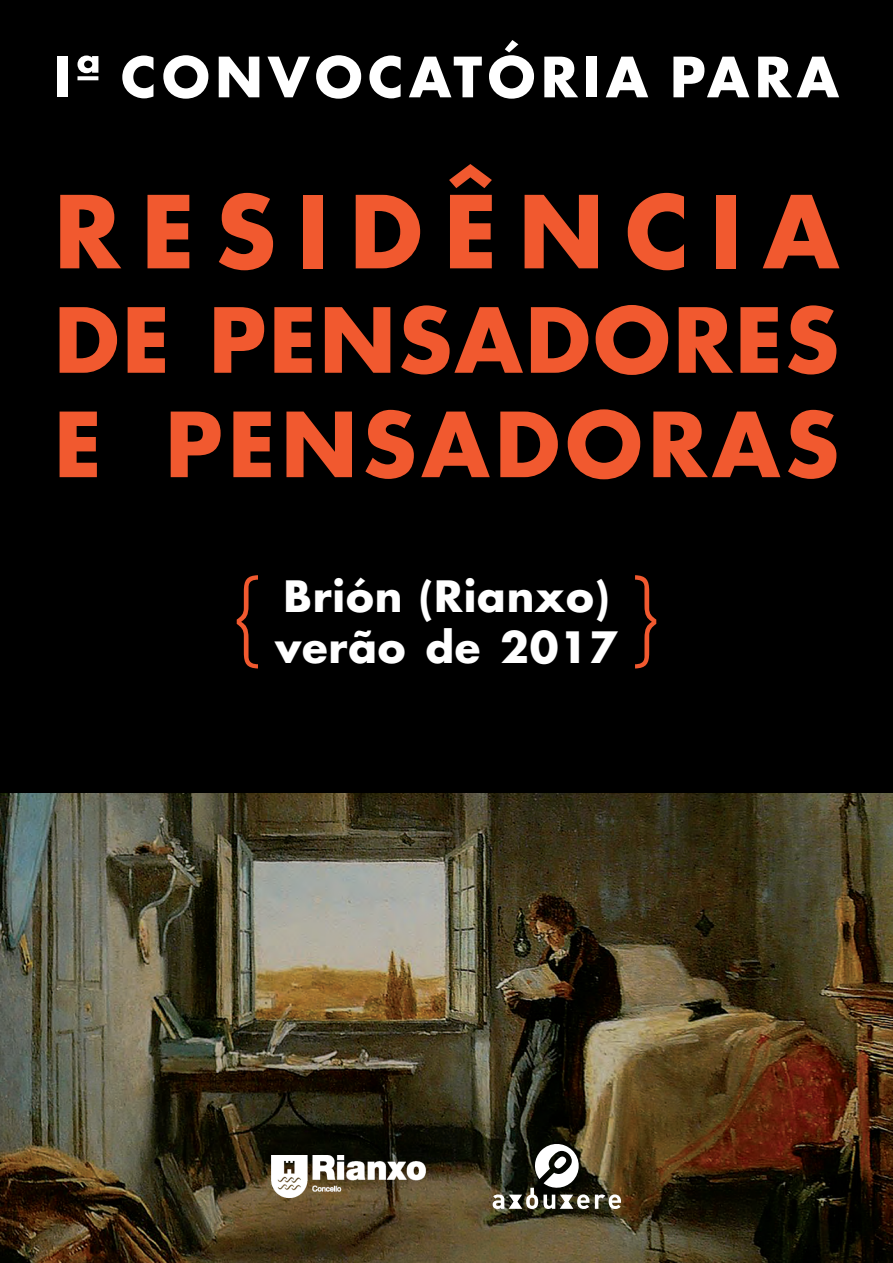
<style>
.page{position:relative;width:893px;height:1263px;background:#fff}
.page>*{position:absolute;margin:0;border:0;box-sizing:border-box;transform-origin:0 0}
.t1{font:700 97.5px "Futura";letter-spacing:.215em;color:#f1592f}
.t2{font:300 97.5px "Futura";color:#f1592f}
.t3{font:700 87px/104.4px "Futura";letter-spacing:.03em;color:#f1592f}
.t4{font:700 54px "Futura";letter-spacing:.1em;color:#fff}
.t5{font:700 42px "Futura";letter-spacing:.02em;color:#fff}
</style>
<div class="page">
<img style="left:0;top:793px;width:893px;height:470px">
<div style="left:0;top:0;width:893px;height:793px;background:#000"></div>
<img style="left:272px;top:1155px;width:154px;height:42px">
<svg style="left:595px;top:1194px;width:26px;height:15px"></svg>
<svg style="left:493px;top:1144px;width:96px;height:65px"></svg>
<p class="t4" style="left:54px;top:40px;width:786px">Iª CONVOCATÓRIA PARA</p>
<h1 class="t1" style="left:54px;top:164px;width:787px">RESIDÊNCIA</h1>
<h2 class="t3" style="left:54px;top:285px;width:786px">DE PENSADORES<br>E PENSADORAS</h2>
<h1 class="t2" style="left:233px;top:551px;width:31px">{</h1>
<h1 class="t2" style="left:631px;top:551px;width:31px">}</h1>
<p class="t5" style="left:283px;top:567px;width:327px">Brión (Rianxo)</p>
<p class="t5" style="left:275px;top:618px;width:344px">verão de 2017</p>
</div>
